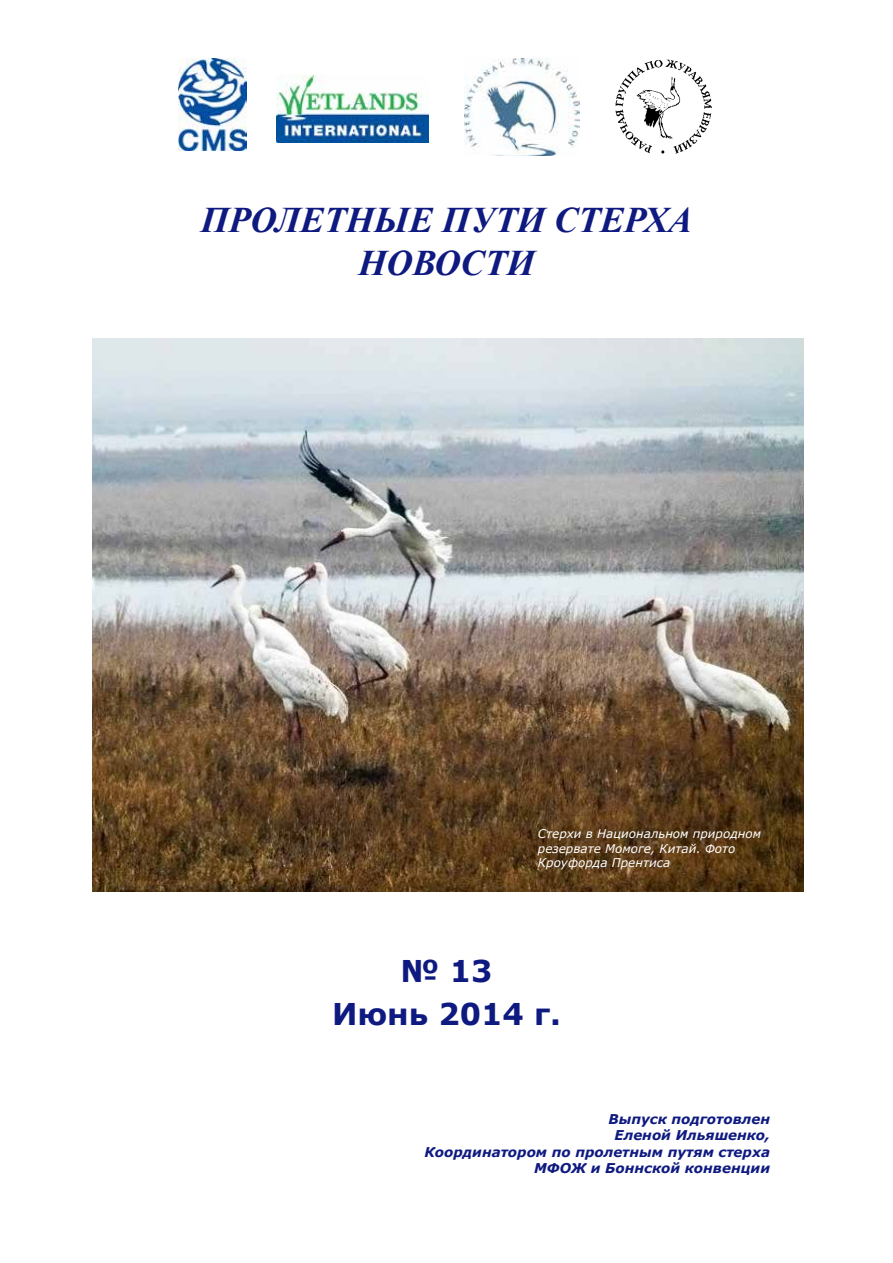
<style>
.page{position:relative;width:893px;height:1263px;background:#fff}
.page>*{position:absolute;margin:0;border:0;box-sizing:border-box;transform-origin:0 0}
.t1{font:italic 700 36px/43.2px "Times New Roman";color:#0f1a81;text-align:center}
.t2{font:700 30px/43.5px "Verdana";color:#0f1a81;text-align:center}
.t3{font:italic 700 13.5px/16.5px "Verdana";color:#0f1a81;text-align:right}
.t4{font:italic 12px/14.4px "Verdana";color:#fff}
</style>
<div class="page">
<img style="left:92px;top:338px;width:712px;height:553px">
<img style="left:179px;top:59px;width:68px;height:92px">
<img style="left:615px;top:59px;width:97px;height:95px">
<img style="left:277px;top:75px;width:152px;height:68px">
<img style="left:465px;top:59px;width:115px;height:97px">
<h1 class="t1" style="left:201px;top:197px;width:493px">ПРОЛЕТНЫЕ ПУТИ СТЕРХА<br>НОВОСТИ</h1>
<p class="t4" style="left:538px;top:826px;width:225px">Стерхи в Национальном природном резервате Момоге, Китай. Фото<br>Кроуфорда Прентиса</p>
<h2 class="t2" style="left:332px;top:948px;width:230px">№ 13<br>Июнь 2014 г.</h2>
<p class="t3" style="left:425px;top:1110px;width:347px">Выпуск подготовлен<br>Еленой Ильяшенко,<br>Координатором по пролетным путям стерха<br>МФОЖ и Боннской конвенции</p>
</div>
